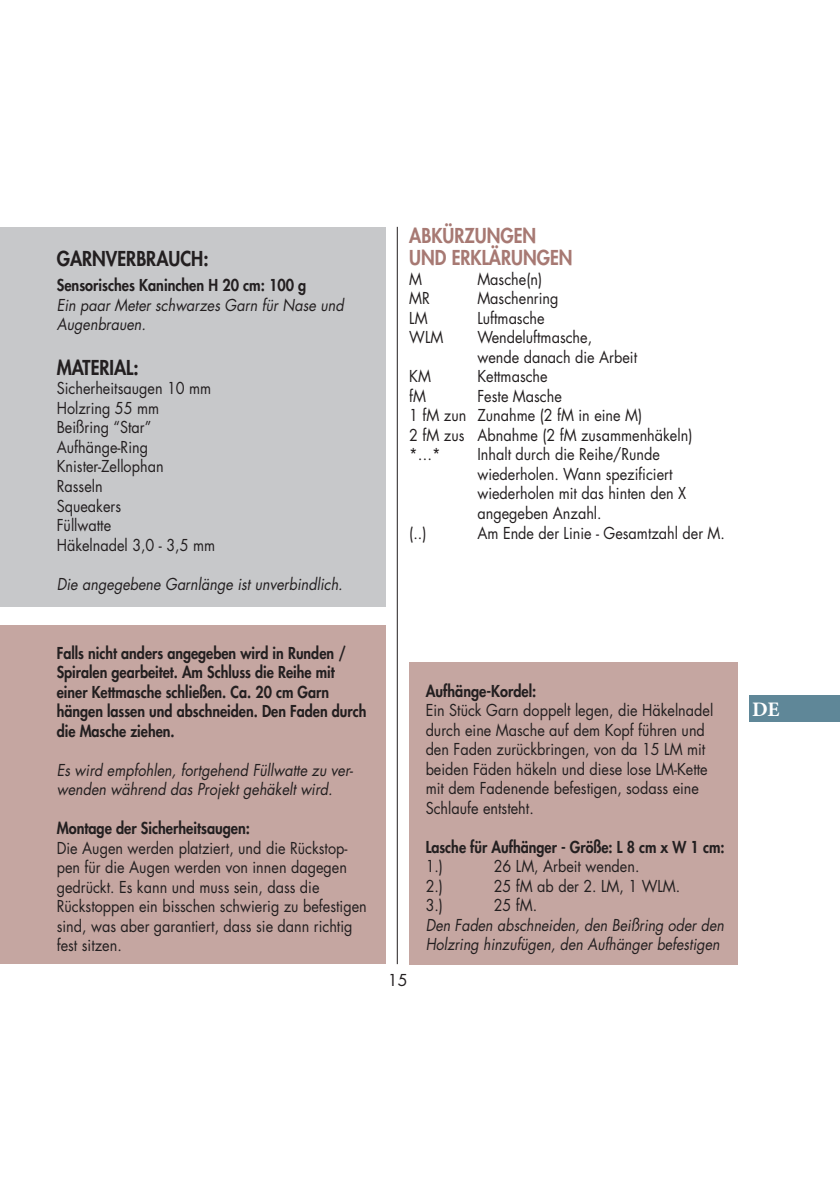
<style>
.page{position:relative;width:840px;height:1191px;background:#fff}
.page>*{position:absolute;margin:0;border:0;box-sizing:border-box;transform-origin:0 0}
.t1{font:700 20.6px "Minion Pro";color:#fff}
.t2{font:800 20px/22px "Futura Std";color:#a77973;scale:.9 1}
.t3{font:800 20px "Futura Std";color:#231f20;scale:.9 1}
.t4{font:16px/19.6px "Futura Std";color:#231f20;scale:.9 1}
.t5{font:800 16px/19.6px "Futura Std";color:#231f20;scale:.89 1}
.t6{font:italic 16px/19.6px "Futura Std";color:#231f20;scale:.9 1}
.t7{font:italic 16px/19.6px "Futura Std";color:#231f20;scale:.89 1}
.t8{font:800 16px "Futura Std";color:#231f20;scale:.9 1}
.t9{font:16px "Futura Std";color:#231f20}
</style>
<div class="page">
<hr style="left:397px;top:227px;width:1px;height:737px;background:#231f20">
<div style="left:748px;top:695px;width:91px;height:27px;background:#5f8798"></div>
<div style="left:0;top:227px;width:385px;height:380px;background:#c7c8ca"></div>
<div style="left:0;top:625px;width:385px;height:339px;background:#c5a6a1"></div>
<div style="left:409px;top:662px;width:328px;height:302px;background:#c5a6a1"></div>
<p class="t3" style="left:57px;top:246px;width:170px">GARNVERBRAUCH:</p>
<p class="t8" style="left:57px;top:275px;width:279px">Sensorisches Kaninchen H 20 cm: 100 g</p>
<p class="t6" style="left:57px;top:295px;width:320px">Ein paar Meter schwarzes Garn für Nase und<br>Augenbrauen.</p>
<p class="t3" style="left:57px;top:355px;width:93px">MATERIAL:</p>
<p class="t4" style="left:57px;top:379px;width:177px">Sicherheitsaugen 10 mm<br>Holzring 55 mm<br>Beißring “Star”<br>Aufhänge-Ring<br>Knister-Zellophan<br>Rasseln<br>Squeakers<br>Füllwatte<br>Häkelnadel 3,0 - 3,5 mm</p>
<p class="t6" style="left:57px;top:574px;width:319px">Die angegebene Garnlänge ist unverbindlich.</p>
<p class="t5" style="left:57px;top:643px;width:349px">Falls nicht anders angegeben wird in Runden / Spiralen gearbeitet. Am Schluss die Reihe mit einer Kettmasche schließen. Ca. 20 cm Garn hängen lassen und abschneiden. Den Faden durch die Masche ziehen.</p>
<p class="t6" style="left:57px;top:760px;width:331px">Es wird empfohlen, fortgehend Füllwatte zu ver&shy;wenden während das Projekt gehäkelt wird.</p>
<p class="t8" style="left:57px;top:818px;width:216px">Montage der Sicherheitsaugen:</p>
<p class="t4" style="left:57px;top:838px;width:346px">Die Augen werden platziert, und die Rückstop&shy;pen für die Augen werden von innen dagegen gedrückt. Es kann und muss sein, dass die Rückstoppen ein bisschen schwierig zu befestigen sind, was aber garantiert, dass sie dann richtig fest sitzen.</p>
<p class="t2" style="left:409px;top:225px;width:183px">ABKÜRZUNGEN<br>UND ERKLÄRUNGEN</p>
<p class="t4" style="left:409px;top:269px;width:16px">M</p>
<p class="t4" style="left:477px;top:269px;width:73px">Masche(n)</p>
<p class="t4" style="left:409px;top:289px;width:25px">MR</p>
<p class="t4" style="left:477px;top:289px;width:92px">Maschenring</p>
<p class="t4" style="left:409px;top:308px;width:22px">LM</p>
<p class="t4" style="left:477px;top:308px;width:76px">Luftmasche</p>
<p class="t4" style="left:409px;top:328px;width:39px">WLM</p>
<p class="t4" style="left:477px;top:328px;width:179px">Wendeluftmasche, wende danach die Arbeit</p>
<p class="t4" style="left:409px;top:367px;width:26px">KM</p>
<p class="t4" style="left:477px;top:367px;width:80px">Kettmasche</p>
<p class="t4" style="left:409px;top:386px;width:20px">fM</p>
<p class="t4" style="left:409px;top:386px;width:316px;text-indent:68px">Feste Masche<br>1 fM zun Zunahme (2 fM in eine M)<br>2 fM zus Abnahme (2 fM zusammenhäkeln) *…*</p>
<p class="t4" style="left:477px;top:445px;width:233px">Inhalt durch die Reihe/Runde wiederholen. Wann spezificiert wiederholen mit das hinten den X angegeben Anzahl.</p>
<p class="t4" style="left:409px;top:523px;width:21px">(..)</p>
<p class="t4" style="left:477px;top:523px;width:276px">Am Ende der Linie - Gesamtzahl der M.</p>
<p class="t9" style="left:387px;top:969px;width:21px">15</p>
<p class="t8" style="left:425px;top:680px;width:124px">Aufhänge-Kordel:</p>
<p class="t4" style="left:425px;top:701px;width:321px">Ein Stück Garn doppelt legen, die Häkelnadel durch eine Masche auf dem Kopf führen und den Faden zurückbringen, von da 15 LM mit beiden Fäden häkeln und diese lose LM-Kette mit dem Fadenende befestigen, sodass eine Schlaufe entsteht.</p>
<p class="t5" style="left:425px;top:837px;width:337px">Lasche für Aufhänger - Größe: L 8 cm x W 1 cm:</p>
<p class="t4" style="left:425px;top:857px;width:21px">1.)</p>
<p class="t4" style="left:493px;top:857px;width:163px">26 LM, Arbeit wenden.</p>
<p class="t4" style="left:425px;top:876px;width:21px">2.)</p>
<p class="t4" style="left:493px;top:876px;width:208px">25 fM ab der 2. LM, 1 WLM.</p>
<p class="t4" style="left:425px;top:896px;width:21px">3.)</p>
<p class="t4" style="left:493px;top:896px;width:50px">25 fM.</p>
<p class="t7" style="left:425px;top:915px;width:336px">Den Faden abschneiden, den Beißring oder den<br>Holzring hinzufügen, den Aufhänger befestigen</p>
<p class="t1" style="left:751px;top:695px;width:29px">DE</p>
</div>
